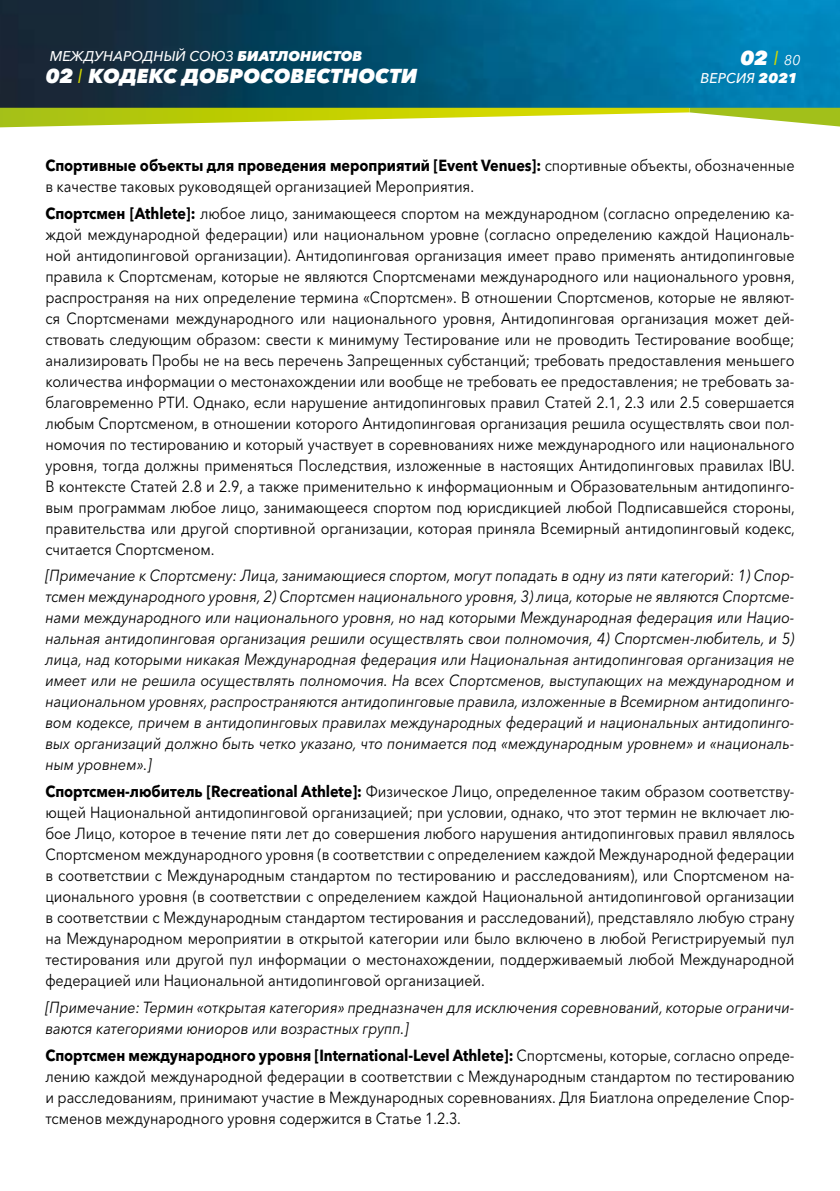
<style>
.page{position:relative;width:840px;height:1191px;background:#fff}
.page>*{position:absolute;margin:0;border:0;box-sizing:border-box;transform-origin:0 0}
.t1{font:italic 800 20px "Avenir Next W1 G";letter-spacing:.005em;color:#fff}
.Grundtext{font:16px/21px "Avenir Next W1 G";letter-spacing:-.005em;color:#000;text-align:justify;scale:.9 1}
.Grundtext-2{font:italic 16px/21px "Avenir Next W1 G";letter-spacing:-.005em;color:#000;text-align:justify;scale:.9 1}
.t2{font:italic 500 14px "Avenir Next W1 G";letter-spacing:.005em;color:#fff}
.s1{font-weight:800}
.s2{font-weight:400;color:#d3d800}
.s3{font-weight:400;font-size:14px}
.s4{font-weight:700}
</style>
<div class="page">
<img style="left:0;top:0;width:839px;height:108px">
<svg style="left:0;top:108px;width:839px;height:20px"></svg>
<p class="t2" style="left:50px;top:48px;width:314px">MЕЖДУНАРОДНЫЙ СОЮЗ <span class="s1">БИАТЛОНИСТОВ</span></p>
<p class="t1" style="left:46px;top:64px;width:373px">02 <span class="s2">I</span> КОДЕКС ДОБРОСОВЕСТНОСТИ</p>
<p class="t1" style="left:740px;top:46px;width:61px">02 <span class="s2">I</span> <span class="s3">80</span></p>
<p class="t2" style="left:700px;top:70px;width:98px">ВЕРСИЯ <span class="s1">2021</span></p>
<p class="Grundtext" style="left:45px;top:155px;width:833px"><span class="s4">Спортивные объекты для проведения мероприятий [Event Venues]:</span> спортивные объекты, обозначенные в качестве таковых руководящей организацией Мероприятия.</p>
<p class="Grundtext" style="left:45px;top:202px;width:834px"><span class="s4">Спортсмен [Athlete]:</span> любое лицо, занимающееся спортом на международном (согласно определению ка&shy;ждой международной федерации) или национальном уровне (согласно определению каждой Националь&shy;ной антидопинговой организации). Антидопинговая организация имеет право применять антидопинговые правила к Спортсменам, которые не являются Спортсменами международного или национального уровня, распространяя на них определение термина «Спортсмен». В отношении Спортсменов, которые не являют&shy;ся Спортсменами международного или национального уровня, Антидопинговая организация может дей&shy;ствовать следующим образом: свести к минимуму Тестирование или не проводить Тестирование вообще; анализировать Пробы не на весь перечень Запрещенных субстанций; требовать предоставления меньшего количества информации о местонахождении или вообще не требовать ее предоставления; не требовать за&shy;благовременно РТИ. Однако, если нарушение антидопинговых правил Статей 2.1, 2.3 или 2.5 совершается любым Спортсменом, в отношении которого Антидопинговая организация решила осуществлять свои пол&shy;номочия по тестированию и который участвует в соревнованиях ниже международного или национального уровня, тогда должны применяться Последствия, изложенные в настоящих Антидопинговых правилах IBU.<br>В контексте Статей 2.8 и 2.9, а также применительно к информационным и Образовательным антидопинго&shy;вым программам любое лицо, занимающееся спортом под юрисдикцией любой Подписавшейся стороны, правительства или другой спортивной организации, которая приняла Всемирный антидопинговый кодекс, считается Спортсменом.</p>
<p class="Grundtext-2" style="left:45px;top:565px;width:833px">[Примечание к Спортсмену: Лица, занимающиеся спортом, могут попадать в одну из пяти категорий: 1) Спор&shy;тсмен международного уровня, 2) Спортсмен национального уровня, 3) лица, которые не являются Спортсме&shy;нами международного или национального уровня, но над которыми Международная федерация или Нацио&shy;нальная антидопинговая организация решили осуществлять свои полномочия, 4) Спортсмен-любитель, и 5) лица, над которыми никакая Международная федерация или Национальная антидопинговая организация не имеет или не решила осуществлять полномочия. На всех Спортсменов, выступающих на международном и национальном уровнях, распространяются антидопинговые правила, изложенные в Всемирном антидопинго&shy;вом кодексе, причем в антидопинговых правилах международных федераций и национальных антидопинго&shy;вых организаций должно быть четко указано, что понимается под «международным уровнем» и «националь&shy;ным уровнем».]</p>
<p class="Grundtext" style="left:45px;top:781px;width:833px"><span class="s4">Спортсмен-любитель [Recreational Athlete]:</span> Физическое Лицо, определенное таким образом соответству&shy;ющей Национальной антидопинговой организацией; при условии, однако, что этот термин не включает лю&shy;бое Лицо, которое в течение пяти лет до совершения любого нарушения антидопинговых правил являлось Спортсменом международного уровня (в соответствии с определением каждой Международной федерации в соответствии с Международным стандартом по тестированию и расследованиям), или Спортсменом на&shy;ционального уровня (в соответствии с определением каждой Национальной антидопинговой организации в соответствии с Международным стандартом тестирования и расследований), представляло любую страну на Международном мероприятии в открытой категории или было включено в любой Регистрируемый пул тестирования или другой пул информации о местонахождении, поддерживаемый любой Международной федерацией или Национальной антидопинговой организацией.</p>
<p class="Grundtext-2" style="left:45px;top:996px;width:833px">[Примечание: Термин «открытая категория» предназначен для исключения соревнований, которые ограничи&shy;ваются категориями юниоров или возрастных групп.]</p>
<p class="Grundtext" style="left:45px;top:1044px;width:833px"><span class="s4">Спортсмен международного уровня [International-Level Athlete]:</span> Спортсмены, которые, согласно опреде&shy;лению каждой международной федерации в соответствии с Международным стандартом по тестированию и расследованиям, принимают участие в Международных соревнованиях. Для Биатлона определение Спор&shy;тсменов международного уровня содержится в Статье 1.2.3.</p>
</div>
